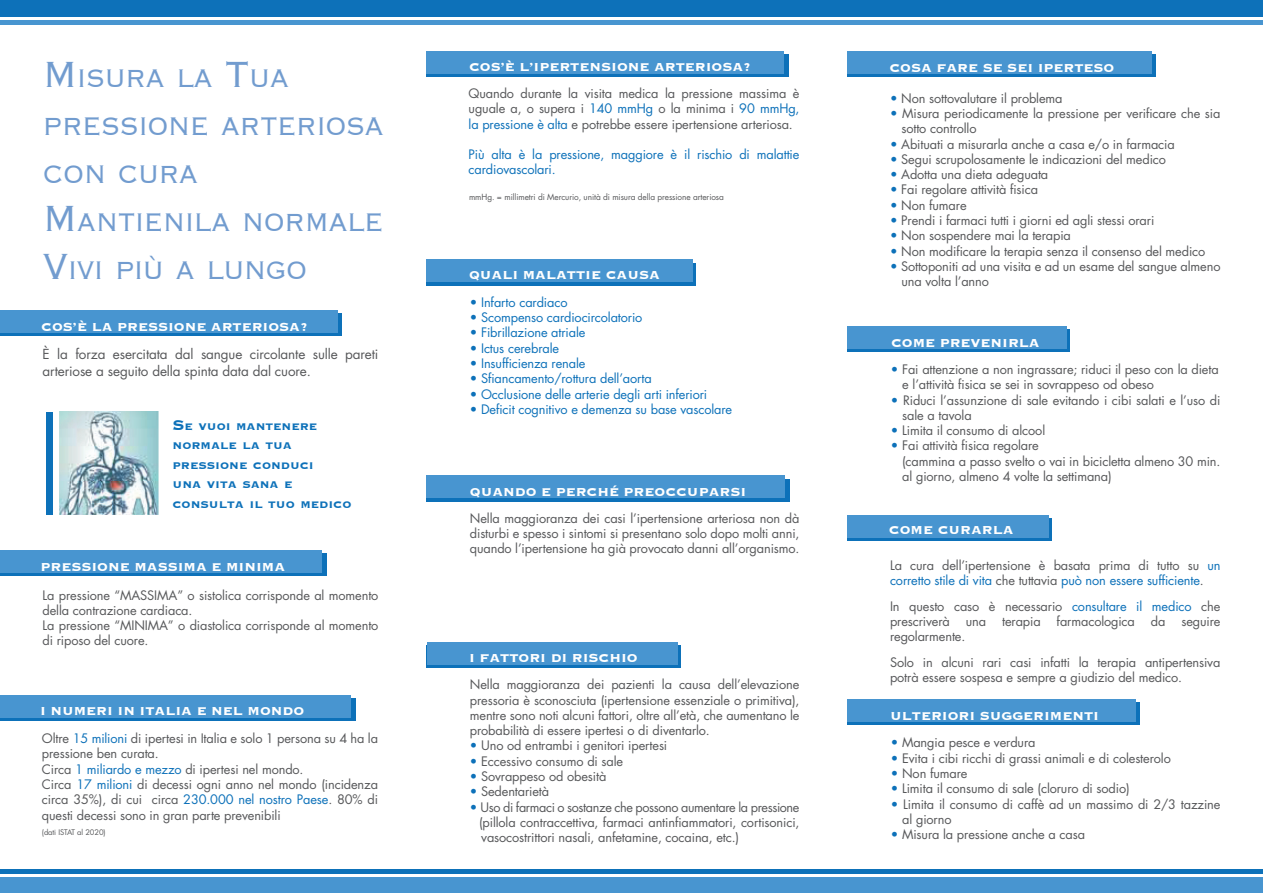
<style>
.page{position:relative;width:1263px;height:893px;background:#fff}
.page>*{position:absolute;margin:0;border:0;box-sizing:border-box;transform-origin:0 0}
.t1{font:300 33.15px/48px "Copperplate";letter-spacing:-.02em;color:#729ccf;scale:.88 1}
.t2{font:700 15px "Copperplate";color:#fff}
.t3{font:13.5px/16.2px "Futura Std";letter-spacing:-.01em;color:#57585a}
.t4{font:12.75px/15.3px "Futura Std";letter-spacing:-.01em;color:#57585a}
.t5{font:12.75px/15.3px "Futura Std";letter-spacing:-.01em;color:#0d71b9}
.t6{font:700 12.6px/19.5px "Copperplate";color:#0d71b9}
.t7{font:8.25px "Futura Std";letter-spacing:-.01em;color:#57585a}
.t8{font:7.5px "Futura Std";letter-spacing:-.01em;color:#57585a}
.s1{font-size:47.25px}
.s2{font-size:18px}
.s3{color:#0d71b9}
</style>
<div class="page">
<div style="left:847px;top:329px;width:223px;height:23px;background:#0d71b9"></div>
<div style="left:847px;top:326px;width:220px;height:23px;background:#4895d0"></div>
<div style="left:0;top:553px;width:326px;height:23px;background:#0d71b9"></div>
<div style="left:0;top:550px;width:322px;height:23px;background:#4895d0"></div>
<div style="left:0;top:313px;width:342px;height:23px;background:#0d71b9"></div>
<div style="left:0;top:310px;width:337px;height:23px;background:#4895d0"></div>
<div style="left:426px;top:54px;width:363px;height:23px;background:#0d71b9"></div>
<div style="left:426px;top:51px;width:358px;height:23px;background:#4895d0"></div>
<div style="left:426px;top:263px;width:270px;height:22px;background:#0d71b9"></div>
<div style="left:426px;top:260px;width:267px;height:22px;background:#4895d0"></div>
<div style="left:426px;top:645px;width:255px;height:23px;background:#0d71b9"></div>
<div style="left:426px;top:642px;width:251px;height:23px;background:#4895d0"></div>
<div style="left:426px;top:479px;width:364px;height:22px;background:#0d71b9"></div>
<div style="left:426px;top:475px;width:359px;height:23px;background:#4895d0"></div>
<div style="left:847px;top:703px;width:293px;height:22px;background:#0d71b9"></div>
<div style="left:847px;top:699px;width:289px;height:23px;background:#4895d0"></div>
<div style="left:46px;top:412px;width:6px;height:102px;background:#0d71b9"></div>
<img style="left:60px;top:412px;width:99px;height:103px">
<div style="left:0;top:698px;width:356px;height:23px;background:linear-gradient(to right,#0d71b9,#0d71b9)"></div>
<div style="left:0;top:695px;width:351px;height:22px;background:#4895d0"></div>
<div style="left:0;top:877px;width:1263px;height:16px;background:#4895d0"></div>
<div style="left:0;top:869px;width:1263px;height:5px;background:#0d71b9"></div>
<div style="left:0;top:0;width:1263px;height:16px;background:#0d71b9"></div>
<hr style="left:0;top:20px;width:1263px;height:4px;background:#4895d0">
<div style="left:847px;top:55px;width:309px;height:22px;background:#0d71b9"></div>
<div style="left:847px;top:51px;width:305px;height:23px;background:#4895d0"></div>
<div style="left:847px;top:518px;width:205px;height:23px;background:#0d71b9"></div>
<div style="left:847px;top:515px;width:202px;height:23px;background:#4895d0"></div>
<h1 class="t1" style="left:43px;top:52px;width:389px"><span class="s1">M</span>isura la <span class="s1">T</span>ua pressione arteriosa con cura<br><span class="s1">M</span>antienila normale<br><span class="s1">V</span>ivi più a lungo</h1>
<p class="t2" style="left:41px;top:317px;width:268px">COS’È LA PRESSIONE ARTERIOSA?</p>
<p class="t3" style="left:43px;top:346px;width:337px">È la forza esercitata dal sangue circolante sulle pareti arteriose a seguito della spinta data dal cuore.</p>
<p class="t6" style="left:173px;top:416px;width:180px"><span class="s2">S</span>e vuoi mantenere normale la tua pressione conduci<br>una vita sana e consulta il tuo medico</p>
<p class="t2" style="left:41px;top:557px;width:246px">PRESSIONE MASSIMA E MINIMA</p>
<p class="t4" style="left:43px;top:587px;width:337px">La pressione “MASSIMA” o sistolica corrisponde al momento della contrazione cardiaca.<br>La pressione “MINIMA” o diastolica corrisponde al momento di riposo del cuore.</p>
<p class="t2" style="left:40px;top:701px;width:266px">I NUMERI IN ITALIA E NEL MONDO</p>
<p class="t4" style="left:42px;top:731px;width:338px">Oltre <span class="s3">15 milioni</span> di ipertesi in Italia e solo 1 persona su 4 ha la pressione ben curata.<br>Circa <span class="s3">1 miliardo e mezzo</span> di ipertesi nel mondo.<br>Circa <span class="s3">17 milioni</span> di decessi ogni anno nel mondo (incidenza circa 35%), di cui circa <span class="s3">230.000 nel nostro Paese</span>. 80% di questi decessi sono in gran parte prevenibili</p>
<p class="t8" style="left:42px;top:827px;width:65px">(dati ISTAT al 2020)</p>
<p class="t2" style="left:469px;top:58px;width:283px">COS’È L’IPERTENSIONE ARTERIOSA?</p>
<p class="t4" style="left:469px;top:86px;width:332px;text-align:justify">Quando durante la visita medica la pressione massima è uguale a, o supera i <span class="s3">140 mmHg</span> o la minima i <span class="s3">90 mmHg, la pressione è alta</span> e potrebbe essere ipertensione arteriosa.</p>
<p class="t5" style="left:469px;top:147px;width:332px">Più alta è la pressione, maggiore è il rischio di malattie cardiovascolari.</p>
<p class="t7" style="left:469px;top:192px;width:256px">mmHg. = millimetri di Mercurio, unità di misura della pressione arteriosa</p>
<p class="t2" style="left:469px;top:265px;width:192px">QUALI MALATTIE CAUSA</p>
<p class="t5" style="left:470px;top:295px;width:99px">• Infarto cardiaco</p>
<p class="t5" style="left:470px;top:310px;width:174px">• Scompenso cardiocircolatorio</p>
<p class="t5" style="left:470px;top:325px;width:117px">• Fibrillazione atriale</p>
<p class="t5" style="left:470px;top:341px;width:91px">• Ictus cerebrale</p>
<p class="t5" style="left:470px;top:356px;width:117px">• Insufficienza renale</p>
<p class="t5" style="left:470px;top:371px;width:183px">• Sfiancamento/rottura dell’aorta</p>
<p class="t5" style="left:470px;top:386px;width:239px">• Occlusione delle arterie degli arti inferiori</p>
<p class="t5" style="left:470px;top:402px;width:264px">• Deficit cognitivo e demenza su base vascolare</p>
<p class="t2" style="left:470px;top:482px;width:278px">QUANDO E PERCHÉ PREOCCUPARSI</p>
<p class="t4" style="left:470px;top:510px;width:331px;text-align:justify">Nella maggioranza dei casi l’ipertensione arteriosa non dà disturbi e spesso i sintomi si presentano solo dopo molti anni, quando l’ipertensione ha già provocato danni all’organismo.</p>
<p class="t2" style="left:469px;top:648px;width:170px">I FATTORI DI RISCHIO</p>
<p class="t4" style="left:470px;top:677px;width:331px;text-align:justify">Nella maggioranza dei pazienti la causa dell’elevazione pressoria è sconosciuta (ipertensione essenziale o primitiva), mentre sono noti alcuni fattori, oltre all’età, che aumentano le probabilità di essere ipertesi o di diventarlo.</p>
<p class="t4" style="left:470px;top:738px;width:199px"><span class="s3">•</span> Uno od entrambi i genitori ipertesi</p>
<p class="t4" style="left:470px;top:753px;width:155px"><span class="s3">•</span> Eccessivo consumo di sale</p>
<p class="t4" style="left:470px;top:769px;width:138px"><span class="s3">•</span> Sovrappeso od obesità</p>
<p class="t4" style="left:470px;top:784px;width:81px"><span class="s3">•</span> Sedentarietà</p>
<p class="t4" style="left:479px;top:799px;width:322px;text-align:justify;text-indent:-9px"><span class="s3">•</span> Uso di farmaci o sostanze che possono aumentare la pressione (pillola contraccettiva, farmaci antinfiammatori, cortisonici, vasocostrittori nasali, anfetamine, cocaina, etc.)</p>
<p class="t2" style="left:889px;top:58px;width:226px">COSA FARE SE SEI IPERTESO</p>
<p class="t4" style="left:890px;top:90px;width:174px"><span class="s3">•</span> Non sottovalutare il problema</p>
<p class="t4" style="left:901px;top:106px;width:320px;text-indent:-11px"><span class="s3">•</span> Misura periodicamente la pressione per verificare che sia sotto controllo</p>
<p class="t4" style="left:890px;top:136px;width:286px"><span class="s3">•</span> Abituati a misurarla anche a casa e/o in farmacia</p>
<p class="t4" style="left:890px;top:152px;width:277px"><span class="s3">•</span> Segui scrupolosamente le indicazioni del medico</p>
<p class="t4" style="left:890px;top:167px;width:160px"><span class="s3">•</span> Adotta una dieta adeguata</p>
<p class="t4" style="left:890px;top:182px;width:150px"><span class="s3">•</span> Fai regolare attività fisica</p>
<p class="t4" style="left:890px;top:198px;width:78px"><span class="s3">•</span> Non fumare</p>
<p class="t4" style="left:890px;top:213px;width:266px"><span class="s3">•</span> Prendi i farmaci tutti i giorni ed agli stessi orari</p>
<p class="t4" style="left:890px;top:228px;width:182px"><span class="s3">•</span> Non sospendere mai la terapia</p>
<p class="t4" style="left:890px;top:243px;width:317px"><span class="s3">•</span> Non modificare la terapia senza il consenso del medico</p>
<p class="t4" style="left:901px;top:259px;width:321px;text-indent:-11px"><span class="s3">•</span> Sottoponiti ad una visita e ad un esame del sangue almeno una volta l’anno</p>
<p class="t2" style="left:891px;top:333px;width:150px">COME PREVENIRLA</p>
<p class="t4" style="left:902px;top:362px;width:318px;text-indent:-11px"><span class="s3">•</span> Fai attenzione a non ingrassare; riduci il peso con la dieta e l’attività fisica se sei in sovrappeso od obeso</p>
<p class="t4" style="left:902px;top:392px;width:320px;text-indent:-11px"><span class="s3">•</span> Riduci l’assunzione di sale evitando i cibi salati e l’uso di sale a tavola</p>
<p class="t4" style="left:891px;top:423px;width:156px"><span class="s3">•</span> Limita il consumo di alcool</p>
<p class="t4" style="left:902px;top:438px;width:320px;text-indent:-11px"><span class="s3">•</span> Fai attività fisica regolare<br>(cammina a passo svelto o vai in bicicletta almeno 30 min. al giorno, almeno 4 volte la settimana)</p>
<p class="t2" style="left:889px;top:520px;width:126px">COME CURARLA</p>
<p class="t4" style="left:890px;top:558px;width:332px">La cura dell’ipertensione è basata prima di tutto su <span class="s3">un corretto stile di vita</span> che tuttavia <span class="s3">può non essere sufficiente</span>.</p>
<p class="t4" style="left:890px;top:598px;width:332px;text-align:justify">In questo caso è necessario <span class="s3">consultare il medico</span> che prescriverà una terapia farmacologica da seguire regolarmente.</p>
<p class="t4" style="left:890px;top:655px;width:332px">Solo in alcuni rari casi infatti la terapia antipertensiva potrà essere sospesa e sempre a giudizio del medico.</p>
<p class="t2" style="left:890px;top:706px;width:210px">ULTERIORI SUGGERIMENTI</p>
<p class="t4" style="left:891px;top:735px;width:146px"><span class="s3">•</span> Mangia pesce e verdura</p>
<p class="t4" style="left:891px;top:751px;width:281px"><span class="s3">•</span> Evita i cibi ricchi di grassi animali e di colesterolo</p>
<p class="t4" style="left:891px;top:766px;width:78px"><span class="s3">•</span> Non fumare</p>
<p class="t4" style="left:891px;top:781px;width:240px"><span class="s3">•</span> Limita il consumo di sale (cloruro di sodio)</p>
<p class="t4" style="left:902px;top:796px;width:320px;text-indent:-11px"><span class="s3">•</span> Limita il consumo di caffè ad un massimo di 2/3 tazzine al giorno</p>
<p class="t4" style="left:891px;top:827px;width:196px"><span class="s3">•</span> Misura la pressione anche a casa</p>
</div>
